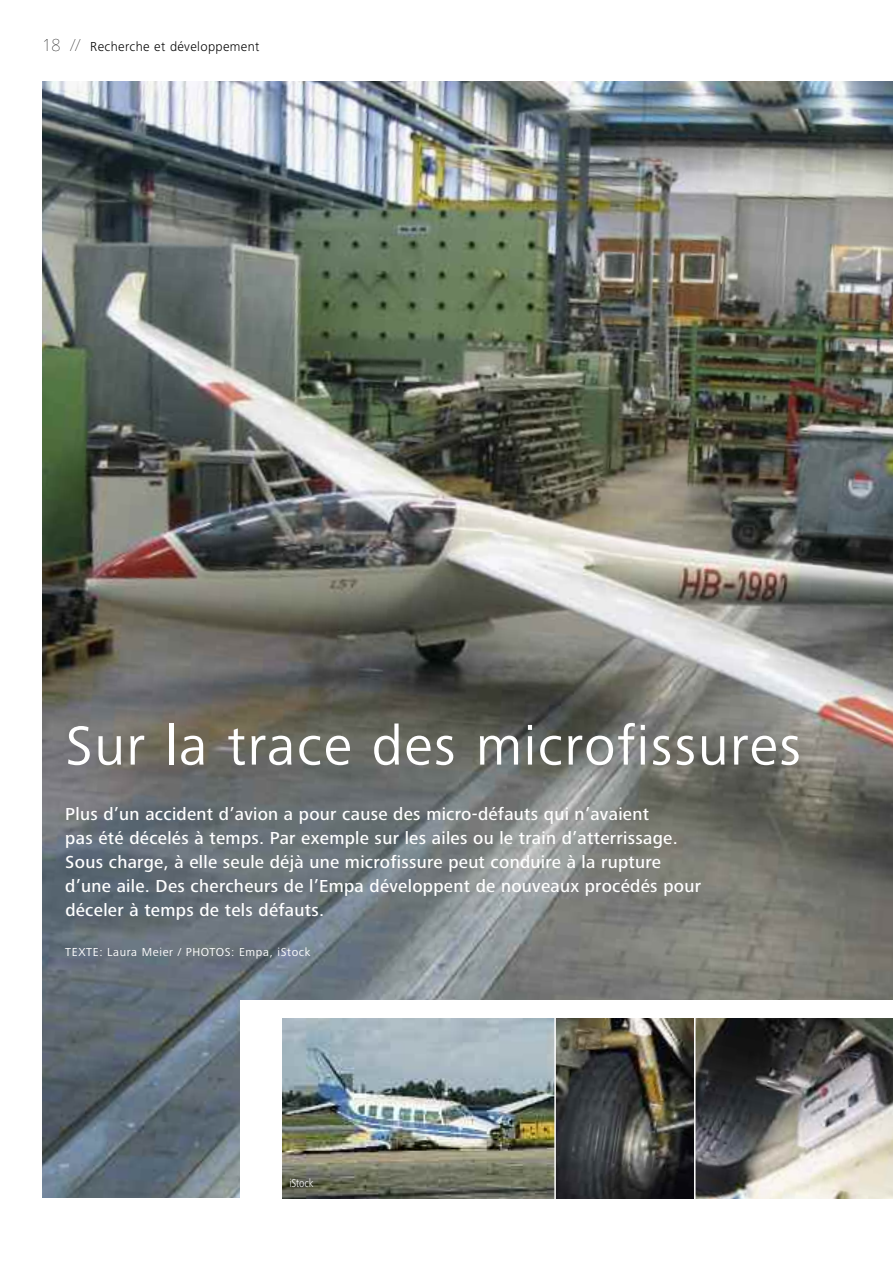
<style>
.page{position:relative;width:893px;height:1263px;background:#fff}
.page>*{position:absolute;margin:0;border:0;box-sizing:border-box;transform-origin:0 0}
.t1{font:57px "Frutiger Next Pro";letter-spacing:.025em;color:#fff}
.t2{font:500 18px/24px "Frutiger Next Pro";letter-spacing:.015em;color:#fff}
.t3{font:300 13.5px "Frutiger Next Pro";letter-spacing:.025em;color:#000}
.t4{font:12px "Frutiger Next Pro";letter-spacing:.055em;color:#fff}
.t5{font:300 condensed 12px "Frutiger Next Pro";letter-spacing:-.01em;color:#fff}
.s1{font-weight:900;font-size:18px}
</style>
<div class="page">
<img style="left:43px;top:82px;width:850px;height:1116px">
<div style="left:240px;top:1000px;width:653px;height:207px;background:#fff"></div>
<img style="left:282px;top:1018px;width:272px;height:180px">
<img style="left:556px;top:1018px;width:138px;height:180px">
<svg style="left:695px;top:1018px;width:197px;height:180px;background:#7a7875"></svg>
<p class="t3" style="left:43px;top:42px;width:218px"><span class="s1">18 //</span> Recherche et développement</p>
<h1 class="t1" style="left:65px;top:726px;width:737px">Sur la trace des microfissures</h1>
<p class="t2" style="left:65px;top:804px;width:637px">Plus d’un accident d’avion a pour cause des micro-défauts qui n’avaient<br>pas été décelés à temps. Par exemple sur les ailes ou le train d’atterrissage.<br>Sous charge, à elle seule déjà une microfissure peut conduire à la rupture d’une aile. Des chercheurs de l’Empa développent de nouveaux procédés pour déceler à temps de tels défauts.</p>
<p class="t4" style="left:65px;top:948px;width:247px">TEXTE: Laura Meier / PHOTOS: Empa, iStock</p>
<p class="t5" style="left:289px;top:1179px;width:26px">iStock</p>
</div>
